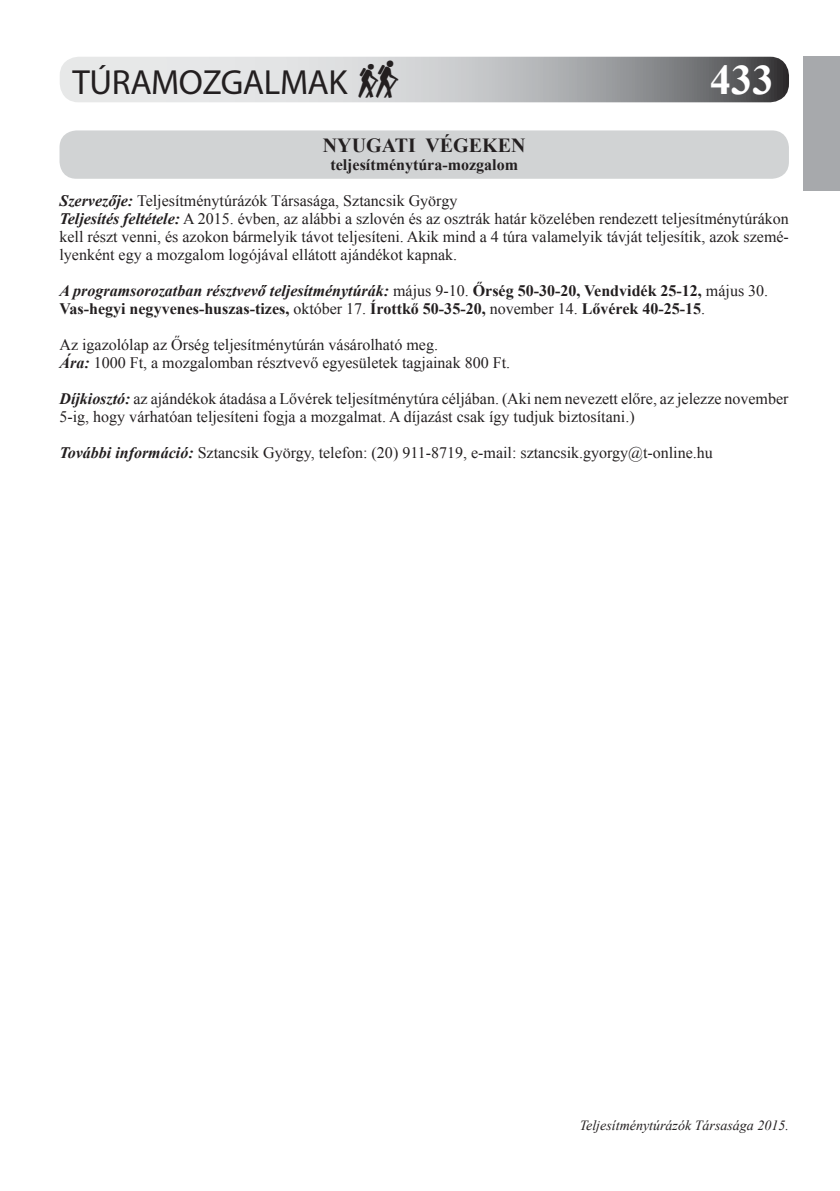
<style>
.page{position:relative;width:840px;height:1191px;background:#fff}
.page>*{position:absolute;margin:0;border:0;box-sizing:border-box;transform-origin:0 0}
.t1{font:700 42px "Times New Roman";color:#fff}
.t2{font:35px "Myriad Pro";letter-spacing:-.015em;color:#231f20}
.t3{font:700 20px "Times New Roman";color:#231f20}
.t4{font:16px/18px "Times New Roman";color:#231f20;text-align:justify}
.t5{font:700 16px "Times New Roman";color:#231f20}
.t6{font:italic 700 16px "Times New Roman";color:#231f20}
.t7{font:italic 14px "Times New Roman";color:#231f20}
.s1{font-weight:700;font-style:italic}
.s2{font-weight:400;font-style:normal}
.s3{font-style:normal}
.s4{font-weight:400}
</style>
<div class="page">
<svg style="left:61px;top:58px;width:726px;height:43px;background:#b9babc"></svg>
<div style="left:60px;top:57px;width:728px;height:45px;border:2px solid #fff;border-radius:18px"></div>
<div style="left:802px;top:57px;width:37px;height:134px;background:#a7a9ac"></div>
<div style="left:59px;top:130px;width:729px;height:49px;background:#d1d3d4;border-radius:17px"></div>
<div style="left:358px;top:60px;width:40px;height:38px;background:#d9dadb"></div>
<p class="t2" style="left:73px;top:60px;width:276px">TÚRAMOZGALMAK</p>
<p class="t1" style="left:709px;top:51px;width:64px">433</p>
<p class="t3" style="left:322px;top:132px;width:204px">NYUGATI VÉGEKEN</p>
<p class="t5" style="left:330px;top:154px;width:189px">teljesítménytúra-mozgalom</p>
<p class="t4" style="left:59px;top:192px;width:399px"><span class="s1">Szervezője:</span> Teljesítménytúrázók Társasága, Sztancsik György</p>
<p class="t4" style="left:59px;top:210px;width:730px"><span class="s1">Teljesítés feltétele:</span> A 2015. évben, az alábbi a szlovén és az osztrák határ közelében rendezett teljesítménytúrákon kell részt venni, és azokon bármelyik távot teljesíteni. Akik mind a 4 túra valamelyik távját teljesítik, azok szemé&shy;lyenként egy a mozgalom logójával ellátott ajándékot kapnak.</p>
<p class="t6" style="left:59px;top:280px;width:710px">A programsorozatban résztvevő teljesítménytúrák: <span class="s2">május 9-10.</span> <span class="s3">Őrség 50-30-20, Vendvidék 25-12,</span> <span class="s2">május 30.</span></p>
<p class="t5" style="left:59px;top:298px;width:646px">Vas-hegyi negyvenes-huszas-tizes, <span class="s4">október 17.</span> Írottkő 50-35-20, <span class="s4">november 14.</span> Lővérek 40-25-15<span class="s4">.</span></p>
<p class="t4" style="left:59px;top:336px;width:380px">Az igazolólap az Őrség teljesítménytúrán vásárolható meg.</p>
<p class="t4" style="left:59px;top:354px;width:452px"><span class="s1">Ára:</span> 1000 Ft, a mozgalomban résztvevő egyesületek tagjainak 800 Ft.</p>
<p class="t4" style="left:59px;top:390px;width:730px"><span class="s1">Díjkiosztó:</span> az ajándékok átadása a Lővérek teljesítménytúra céljában. (Aki nem nevezett előre, az jelezze november<br>5-ig, hogy várhatóan teljesíteni fogja a mozgalmat. A díjazást csak így tudjuk biztosítani.)</p>
<p class="t4" style="left:59px;top:444px;width:654px"><span class="s1">További információ:</span> Sztancsik György, telefon: (20) 911-8719, e-mail: sztancsik.gyorgy@t-online.hu</p>
<p class="t7" style="left:579px;top:1115px;width:211px">Teljesítménytúrázók Társasága 2015.</p>
</div>
